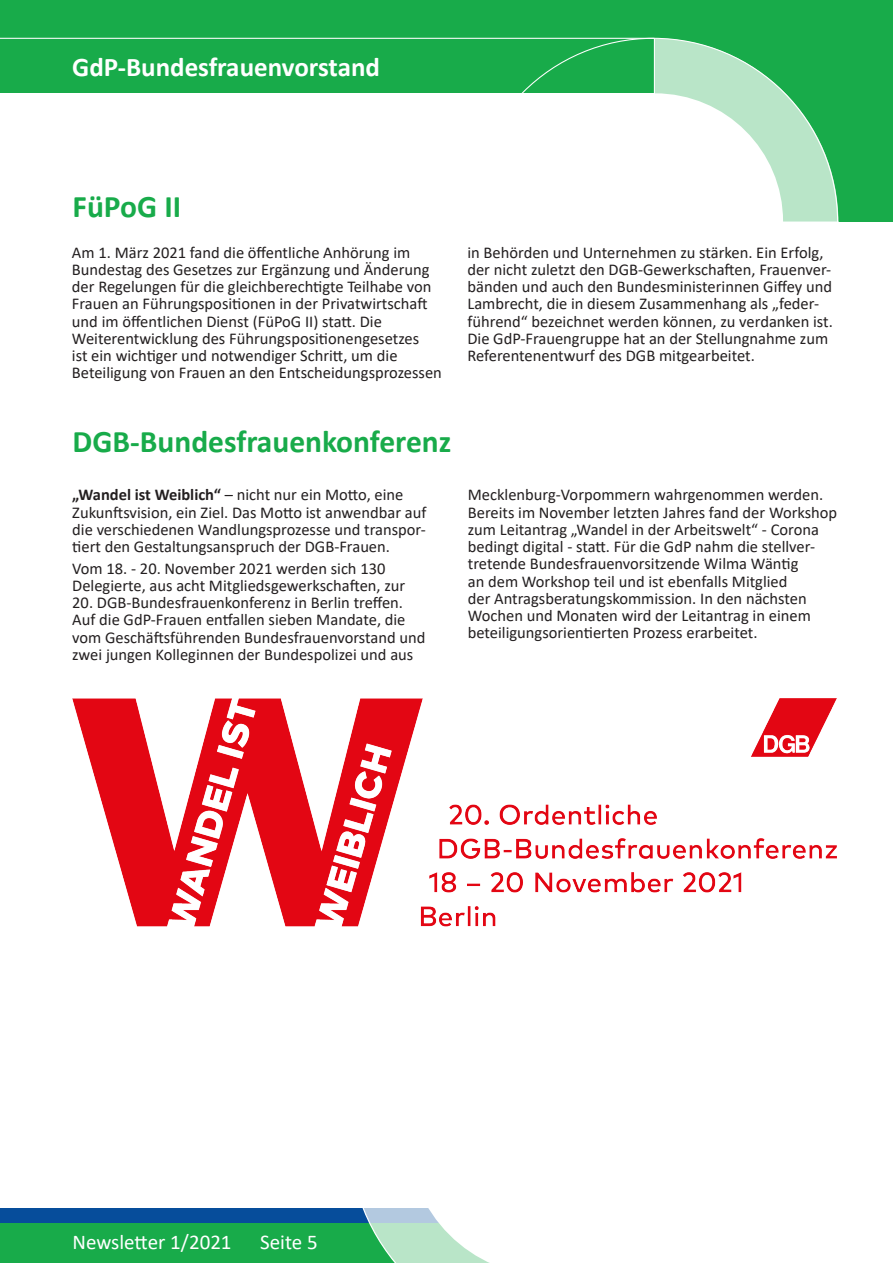
<style>
.page{position:relative;width:893px;height:1263px;background:#fff}
.page>*{position:absolute;margin:0;border:0;box-sizing:border-box;transform-origin:0 0}
.t1{font:700 31.5px "Calibri";color:#18ab4a}
.t2{font:700 27px "Calibri";color:#fff}
.t3{font:21px "Calibri";color:#fff}
.t4{font:16.5px/17.2px "Calibri";color:#231f20}
.s1{font-weight:700}
</style>
<div class="page">
<div style="left:0;top:1222px;width:553px;height:41px;background:#18ab4a"></div>
<div style="left:0;top:1208px;width:455px;height:14px;background:#064d9b"></div>
<svg style="left:349px;top:1208px;width:203px;height:55px"></svg>
<div style="left:0;top:0;width:893px;height:222px;background:#18ab4a"></div>
<div style="left:0;top:93px;width:655px;height:257px;background:#fff"></div>
<svg style="left:654px;top:38px;width:184px;height:184px"></svg>
<hr style="left:0;top:38px;width:654px;height:1px;background:#fff">
<img style="left:73px;top:699px;width:764px;height:228px">
<h2 class="t2" style="left:72px;top:48px;width:309px">GdP-Bundesfrauenvorstand</h2>
<h1 class="t1" style="left:73px;top:184px;width:110px">FüPoG II</h1>
<p class="t4" style="left:72px;top:243px;width:371px">Am 1. März 2021 fand die öffentliche Anhörung im Bundestag des Gesetzes zur Ergänzung und Änderung der Regelungen für die gleichberechtigte Teilhabe von Frauen an Führungspositionen in der Privatwirtschaft und im öffentlichen Dienst (FüPoG II) statt. Die Weiterentwicklung des Führungspositionengesetzes<br>ist ein wichtiger und notwendiger Schritt, um die Beteiligung von Frauen an den Entscheidungsprozessen</p>
<p class="t4" style="left:467px;top:243px;width:367px">in Behörden und Unternehmen zu stärken. Ein Erfolg, der nicht zuletzt den DGB-Gewerkschaften, Frauenver&shy;bänden und auch den Bundesministerinnen Giffey und Lambrecht, die in diesem Zusammenhang als „feder&shy;führend“ bezeichnet werden können, zu verdanken ist.<br>Die GdP-Frauengruppe hat an der Stellungnahme zum Referentenentwurf des DGB mitgearbeitet.</p>
<h1 class="t1" style="left:73px;top:419px;width:380px">DGB-Bundesfrauenkonferenz</h1>
<p class="t4" style="left:72px;top:486px;width:356px"><span class="s1">„Wandel ist Weiblich“</span> – nicht nur ein Motto, eine Zukunftsvision, ein Ziel. Das Motto ist anwendbar auf die verschiedenen Wandlungsprozesse und transpor&shy;tiert den Gestaltungsanspruch der DGB-Frauen.</p>
<p class="t4" style="left:72px;top:559px;width:334px">Vom 18. - 20. November 2021 werden sich 130<br>Delegierte, aus acht Mitgliedsgewerkschaften, zur</p>
<p class="t4" style="left:72px;top:594px;width:355px">20. DGB-Bundesfrauenkonferenz in Berlin treffen.<br>Auf die GdP-Frauen entfallen sieben Mandate, die vom Geschäftsführenden Bundesfrauenvorstand und zwei jungen Kolleginnen der Bundespolizei und aus</p>
<p class="t4" style="left:468px;top:486px;width:371px">Mecklenburg-Vorpommern wahrgenommen werden.<br>Bereits im November letzten Jahres fand der Workshop zum Leitantrag „Wandel in der Arbeitswelt“ - Corona bedingt digital - statt. Für die GdP nahm die stellver&shy;tretende Bundesfrauenvorsitzende Wilma Wäntig<br>an dem Workshop teil und ist ebenfalls Mitglied<br>der Antragsberatungskommission. In den nächsten Wochen und Monaten wird der Leitantrag in einem beteiligungsorientierten Prozess erarbeitet.</p>
<p class="t3" style="left:73px;top:1227px;width:161px">Newsletter 1/2021</p>
<p class="t3" style="left:260px;top:1227px;width:59px">Seite 5</p>
</div>
